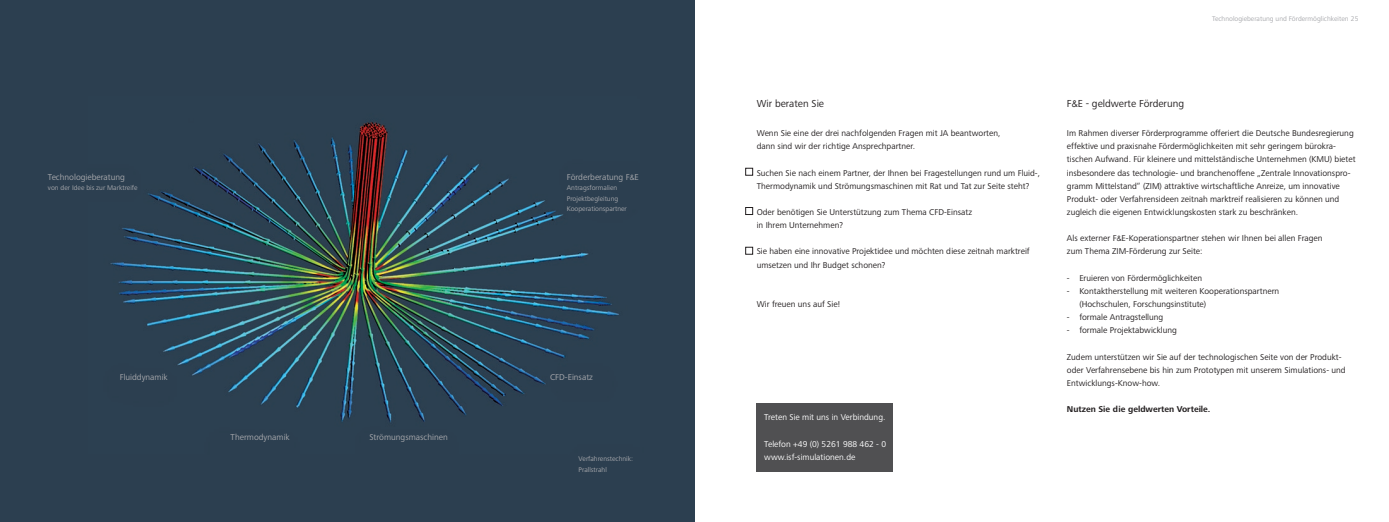
<style>
.page{position:relative;width:1389px;height:522px;background:#fff}
.page>*{position:absolute;margin:0;border:0;box-sizing:border-box;transform-origin:0 0}
.t1{font:10.5px "Frutiger Next Pro";color:#231f20}
.t2{font:8.75px/13.1px "Frutiger Next Pro";color:#231f20}
.t3{font:8.75px "Frutiger Next Pro";color:#a8a9ad}
.t4{font:8.75px/13.1px "Frutiger Next Pro";color:#fff}
.t5{font:700 8.75px "Frutiger Next Pro";color:#231f20}
.t6{font:7px/10.5px "Frutiger Next Pro";color:#a8a9ad}
.s1{font-family:"Futura";font-size:7px}
.s2{font-family:"Futura";font-size:8.75px}
</style>
<div class="page">
<img style="left:0;top:0;width:694px;height:521px">
<div style="left:756px;top:403px;width:137px;height:69px;background:#505052"></div>
<div style="left:745px;top:168px;width:7px;height:7px;border:1px solid #231f20"></div>
<div style="left:745px;top:207px;width:7px;height:7px;border:1px solid #231f20"></div>
<div style="left:745px;top:247px;width:7px;height:7px;border:1px solid #231f20"></div>
<p class="t3" style="left:48px;top:172px;width:78px">Technologieberatung</p>
<p class="t6" style="left:48px;top:183px;width:91px">von der Idee bis zur Marktreife</p>
<p class="t3" style="left:120px;top:372px;width:50px">Fluiddynamik</p>
<p class="t3" style="left:230px;top:432px;width:61px">Thermodynamik</p>
<p class="t3" style="left:369px;top:432px;width:80px">Strömungsmaschinen</p>
<p class="t3" style="left:566px;top:172px;width:74px">Förderberatung F<span class="s1">&amp;</span>E</p>
<p class="t6" style="left:566px;top:183px;width:62px">Antragsformalien<br>Projektbegleitung<br>Kooperationspartner</p>
<p class="t3" style="left:550px;top:372px;width:44px">CFD-Einsatz</p>
<p class="t6" style="left:578px;top:453px;width:56px">Verfahrenstechnik:<br>Prallstrahl</p>
<p class="t6" style="left:1211px;top:14px;width:148px">Technologieberatung und Fördermöglichkeiten 25</p>
<p class="t1" style="left:756px;top:98px;width:69px">Wir beraten Sie</p>
<p class="t2" style="left:756px;top:126px;width:245px">Wenn Sie eine der drei nachfolgenden Fragen mit JA beantworten, dann sind wir der richtige Ansprechpartner.</p>
<p class="t2" style="left:756px;top:166px;width:285px">Suchen Sie nach einem Partner, der Ihnen bei Fragestellungen rund um Fluid-,<br>Thermodynamik und Strömungsmaschinen mit Rat und Tat zur Seite steht?</p>
<p class="t2" style="left:756px;top:205px;width:217px">Oder benötigen Sie Unterstützung zum Thema CFD-Einsatz in Ihrem Unternehmen?</p>
<p class="t2" style="left:756px;top:245px;width:274px">Sie haben eine innovative Projektidee und möchten diese zeitnah marktreif umsetzen und Ihr Budget schonen?</p>
<p class="t2" style="left:756px;top:297px;width:85px">Wir freuen uns auf Sie!</p>
<p class="t4" style="left:764px;top:410px;width:123px">Treten Sie mit uns in Verbindung.</p>
<p class="t4" style="left:764px;top:437px;width:123px">Telefon +49 (0) 5261 988 462 - 0 www.isf-simulationen.de</p>
<p class="t1" style="left:1066px;top:98px;width:119px">F<span class="s2">&amp;</span>E - geldwerte Förderung</p>
<p class="t2" style="left:1066px;top:126px;width:290px">Im Rahmen diverser Förderprogramme offeriert die Deutsche Bundesregierung effektive und praxisnahe Fördermöglichkeiten mit sehr geringem bürokra&shy;tischen Aufwand. Für kleinere und mittelständische Unternehmen (KMU) bietet insbesondere das technologie- und branchenoffene „Zentrale Innovationspro&shy;gramm Mittelstand“ (ZIM) attraktive wirtschaftliche Anreize, um innovative Produkt- oder Verfahrensideen zeitnah marktreif realisieren zu können und zugleich die eigenen Entwicklungskosten stark zu beschränken.</p>
<p class="t2" style="left:1066px;top:231px;width:257px">Als externer F<span class="s1">&amp;</span>E-Koperationspartner stehen wir Ihnen bei allen Fragen zum Thema ZIM-Förderung zur Seite:</p>
<p class="t2" style="left:1066px;top:271px;width:137px">- Eruieren von Fördermöglichkeiten</p>
<p class="t2" style="left:1079px;top:284px;width:201px;text-indent:-12px">- Kontaktherstellung mit weiteren Kooperationspartnern (Hochschulen, Forschungsinstitute)</p>
<p class="t2" style="left:1066px;top:310px;width:98px">- formale Antragstellung</p>
<p class="t2" style="left:1066px;top:323px;width:112px">- formale Projektabwicklung</p>
<p class="t2" style="left:1066px;top:350px;width:280px">Zudem unterstützen wir Sie auf der technologischen Seite von der Produkt&shy;oder Verfahrensebene bis hin zum Prototypen mit unserem Simulations- und<br>Entwicklungs-Know-how.</p>
<p class="t5" style="left:1066px;top:404px;width:145px">Nutzen Sie die geldwerten Vorteile.</p>
</div>
